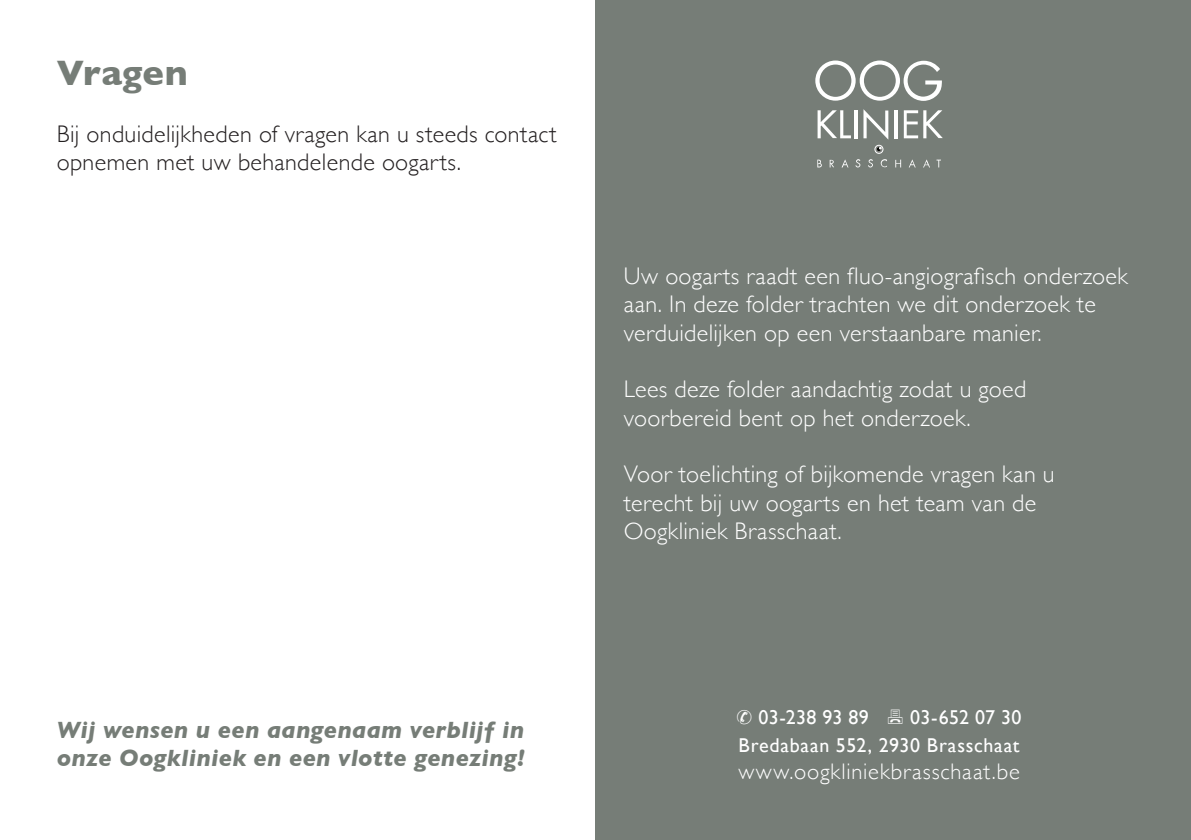
<style>
.page{position:relative;width:1191px;height:840px;background:#fff}
.page>*{position:absolute;margin:0;border:0;box-sizing:border-box;transform-origin:0 0}
.t1{font:700 36px "Gill Sans";letter-spacing:.005em;color:#767d77}
.t2{font:300 24px/28.4px "Gill Sans";letter-spacing:.015em;color:#fff}
.t3{font:300 24px/28.4px "Gill Sans";letter-spacing:.015em;color:#231f20}
.t4{font:italic 700 24px/28.4px "Gill Sans";letter-spacing:.01em;color:#767d77}
.t5{font:300 22.4px "Gill Sans";letter-spacing:.04em;color:#fff}
.t6{font:20px/28.4px "Gill Sans";letter-spacing:.025em;color:#fff;text-align:right}
</style>
<div class="page">
<div style="left:595px;top:0;width:596px;height:839px;background:#767d77"></div>
<svg style="left:815px;top:60px;width:127px;height:41px"></svg>
<svg style="left:817px;top:110px;width:34px;height:28px"></svg>
<hr style="left:854px;top:110px;width:3px;height:28px;background:#fff">
<svg style="left:863px;top:109px;width:25px;height:30px"></svg>
<hr style="left:894px;top:110px;width:3px;height:28px;background:#fff">
<svg style="left:903px;top:110px;width:39px;height:28px"></svg>
<svg style="left:817px;top:159px;width:5px;height:8px"></svg>
<svg style="left:829px;top:160px;width:5px;height:7px"></svg>
<svg style="left:842px;top:159px;width:6px;height:8px"></svg>
<svg style="left:855px;top:159px;width:5px;height:8px"></svg>
<svg style="left:868px;top:159px;width:5px;height:8px"></svg>
<svg style="left:880px;top:159px;width:7px;height:8px"></svg>
<svg style="left:895px;top:159px;width:6px;height:8px"></svg>
<svg style="left:909px;top:159px;width:6px;height:8px"></svg>
<svg style="left:923px;top:159px;width:7px;height:8px"></svg>
<svg style="left:936px;top:159px;width:5px;height:8px"></svg>
<div style="left:875px;top:145px;width:8px;height:8px;background:#80837f;border-radius:50%"></div>
<div style="left:874px;top:145px;width:9px;height:8px;border:1px solid #fff;border-radius:50%"></div>
<svg style="left:877px;top:147px;width:4px;height:4px"></svg>
<h1 class="t1" style="left:57px;top:44px;width:132px">Vragen</h1>
<p class="t3" style="left:57px;top:119px;width:501px">Bij onduidelijkheden of vragen kan u steeds contact opnemen met uw behandelende oogarts.</p>
<p class="t4" style="left:57px;top:715px;width:470px">Wij wensen u een aangenaam verblijf in onze Oogkliniek en een vlotte genezing!</p>
<p class="t2" style="left:624px;top:260px;width:505px">Uw oogarts raadt een fluo-angiografisch onderzoek aan. In deze folder trachten we dit onderzoek te verduidelijken op een verstaanbare manier.</p>
<p class="t2" style="left:624px;top:374px;width:404px">Lees deze folder aandachtig zodat u goed voorbereid bent op het onderzoek.</p>
<p class="t2" style="left:624px;top:459px;width:432px">Voor toelichting of bijkomende vragen kan u terecht bij uw oogarts en het team van de<br>Oogkliniek Brasschaat.</p>
<p class="t6" style="left:736px;top:702px;width:134px">✆ 03-238 93 89</p>
<p class="t6" style="left:738px;top:702px;width:284px">03-652 07 30<br>Bredabaan 552, 2930 Brasschaat</p>
<p class="t5" style="left:738px;top:753px;width:283px">www.oogkliniekbrasschaat.be</p>
</div>
